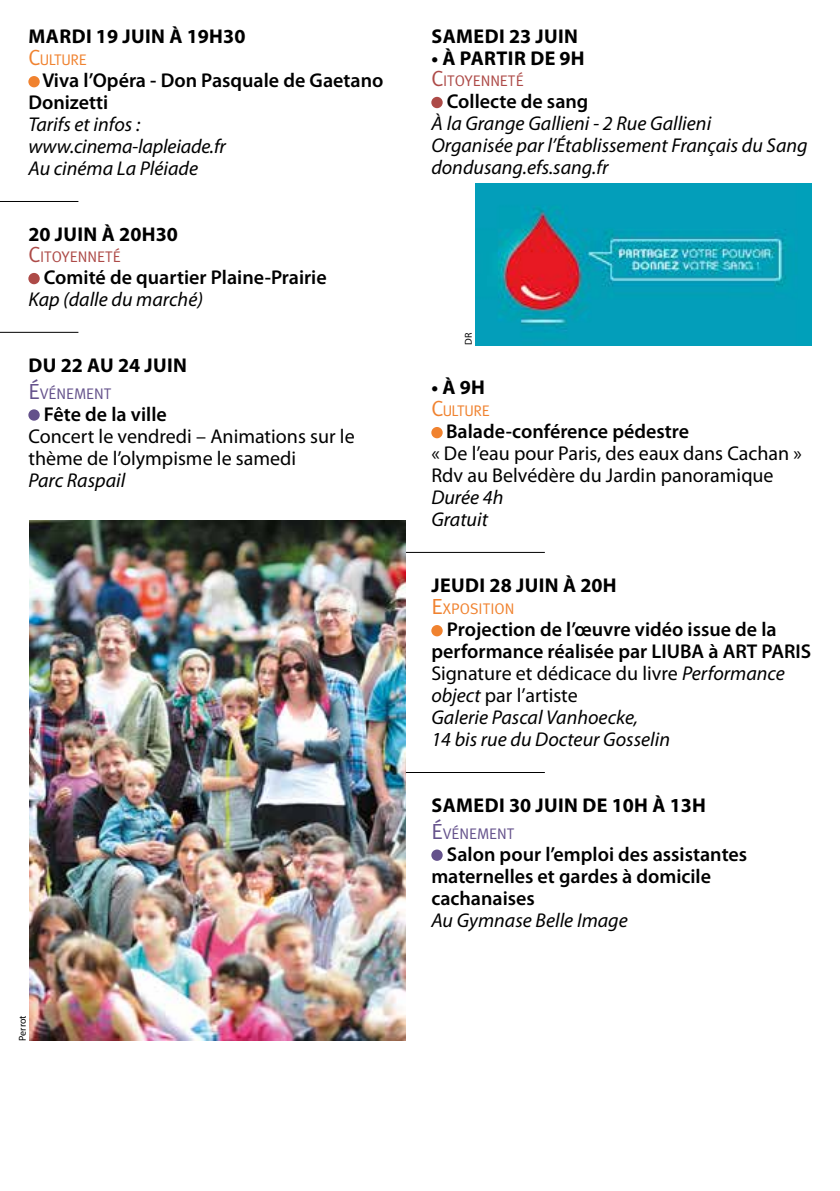
<style>
.page{position:relative;width:840px;height:1191px;background:#fff}
.page>*{position:absolute;margin:0;border:0;box-sizing:border-box;transform-origin:0 0}
.t1{font:600 20px/22px "Myriad Pro";color:#000}
.t2{font:italic 20px/22px "Myriad Pro";color:#000}
.t3{font:20px/22px "Myriad Pro";color:#000}
.t4{font:700 20px "Myriad Pro";letter-spacing:.02em;color:#000}
.t5{font:15.4px "Meta Caps";letter-spacing:-.015em;color:#f0822f}
.t6{font:15.4px "Meta Caps";color:#ad4a47}
.t7{font:15.4px "Meta Caps";color:#64518b}
.t8{font:10px "Myriad Pro";color:#000}
.s1{font-size:22px}
.s2{font-weight:400}
.s3{font-weight:400;font-style:italic}
</style>
<div class="page">
<hr style="left:0;top:201px;width:78px;height:1px;background:#000">
<hr style="left:0;top:332px;width:78px;height:1px;background:#000">
<div style="left:28px;top:76px;width:12px;height:11px;background:#f0822f;border-radius:50%"></div>
<div style="left:28px;top:273px;width:12px;height:11px;background:#ad4a47;border-radius:50%"></div>
<div style="left:28px;top:409px;width:12px;height:12px;background:#64518b;border-radius:50%"></div>
<hr style="left:403px;top:552px;width:141px;height:1px;background:#000">
<hr style="left:403px;top:772px;width:141px;height:1px;background:#000">
<div style="left:431px;top:97px;width:11px;height:11px;background:#ad4a47;border-radius:50%"></div>
<div style="left:431px;top:427px;width:11px;height:11px;background:#f0822f;border-radius:50%"></div>
<div style="left:431px;top:625px;width:11px;height:11px;background:#f0822f;border-radius:50%"></div>
<div style="left:431px;top:849px;width:11px;height:12px;background:#64518b;border-radius:50%"></div>
<img style="left:30px;top:520px;width:375px;height:521px">
<img style="left:475px;top:183px;width:336px;height:162px">
<p class="t4" style="left:29px;top:24px;width:218px">MARDI 19 JUIN À 19H30</p>
<p class="t5" style="left:28px;top:51px;width:60px"><span class="s1">C</span>ULTURE</p>
<p class="t1" style="left:28px;top:69px;width:356px;text-indent:14px">Viva l’Opéra - Don Pasquale de Gaetano<br>Donizetti</p>
<p class="t2" style="left:28px;top:113px;width:199px">Tarifs et infos : www.cinema-lapleiade.fr<br>Au cinéma La Pléiade</p>
<p class="t4" style="left:28px;top:222px;width:151px">20 JUIN À 20H30</p>
<p class="t6" style="left:28px;top:248px;width:94px"><span class="s1">C</span>ITOYENNETÉ</p>
<p class="t1" style="left:44px;top:266px;width:284px">Comité de quartier Plaine-Prairie</p>
<p class="t2" style="left:28px;top:288px;width:176px">Kap (dalle du marché)</p>
<p class="t4" style="left:29px;top:352px;width:160px">DU 22 AU 24 JUIN</p>
<p class="t7" style="left:28px;top:384px;width:84px"><span class="s1">É</span>VÉNEMENT</p>
<p class="t1" style="left:44px;top:402px;width:124px">Fête de la ville</p>
<p class="t3" style="left:28px;top:425px;width:327px">Concert le vendredi – Animations sur le thème de l’olympisme le samedi</p>
<p class="t2" style="left:28px;top:469px;width:98px">Parc Raspail</p>
<p class="t8" style="left:16px;top:1040px;width:27px;rotate:-90deg">Perrot</p>
<p class="t4" style="left:431px;top:24px;width:148px">SAMEDI 23 JUIN</p>
<p class="t4" style="left:431px;top:46px;width:155px">• À PARTIR DE 9H</p>
<p class="t6" style="left:431px;top:72px;width:94px"><span class="s1">C</span>ITOYENNETÉ</p>
<p class="t1" style="left:446px;top:90px;width:143px">Collecte de sang</p>
<p class="t2" style="left:431px;top:112px;width:378px">À la Grange Gallieni - 2 Rue Gallieni<br>Organisée par l’Établissement Français du Sang dondusang.efs.sang.fr</p>
<p class="t8" style="left:462px;top:345px;width:14px;rotate:-90deg">DR</p>
<p class="t4" style="left:431px;top:374px;width:55px">• À 9H</p>
<p class="t5" style="left:431px;top:402px;width:60px"><span class="s1">C</span>ULTURE</p>
<p class="t1" style="left:446px;top:420px;width:244px">Balade-conférence pédestre</p>
<p class="t3" style="left:431px;top:442px;width:372px">« De l’eau pour Paris, des eaux dans Cachan »<br>Rdv au Belvédère du Jardin panoramique</p>
<p class="t2" style="left:431px;top:486px;width:74px">Durée 4h<br>Gratuit</p>
<p class="t4" style="left:431px;top:572px;width:186px">JEUDI 28 JUIN À 20H</p>
<p class="t5" style="left:431px;top:600px;width:84px"><span class="s1">E</span>XPOSITION</p>
<p class="t1" style="left:431px;top:618px;width:381px;text-indent:16px">Projection de l’œuvre vidéo issue de la performance réalisée par LIUBA à ART PARIS <span class="s2">Signature et dédicace du livre</span> <span class="s3">Performance object</span> <span class="s2">par l’artiste<br></span><span class="s3">Galerie Pascal Vanhoecke,<br>14 bis rue du Docteur Gosselin</span></p>
<p class="t4" style="left:431px;top:792px;width:276px">SAMEDI 30 JUIN DE 10H À 13H</p>
<p class="t7" style="left:431px;top:824px;width:84px"><span class="s1">É</span>VÉNEMENT</p>
<p class="t1" style="left:431px;top:842px;width:317px;text-indent:16px">Salon pour l’emploi des assistantes maternelles et gardes à domicile cachanaises</p>
<p class="t2" style="left:431px;top:909px;width:198px">Au Gymnase Belle Image</p>
</div>
